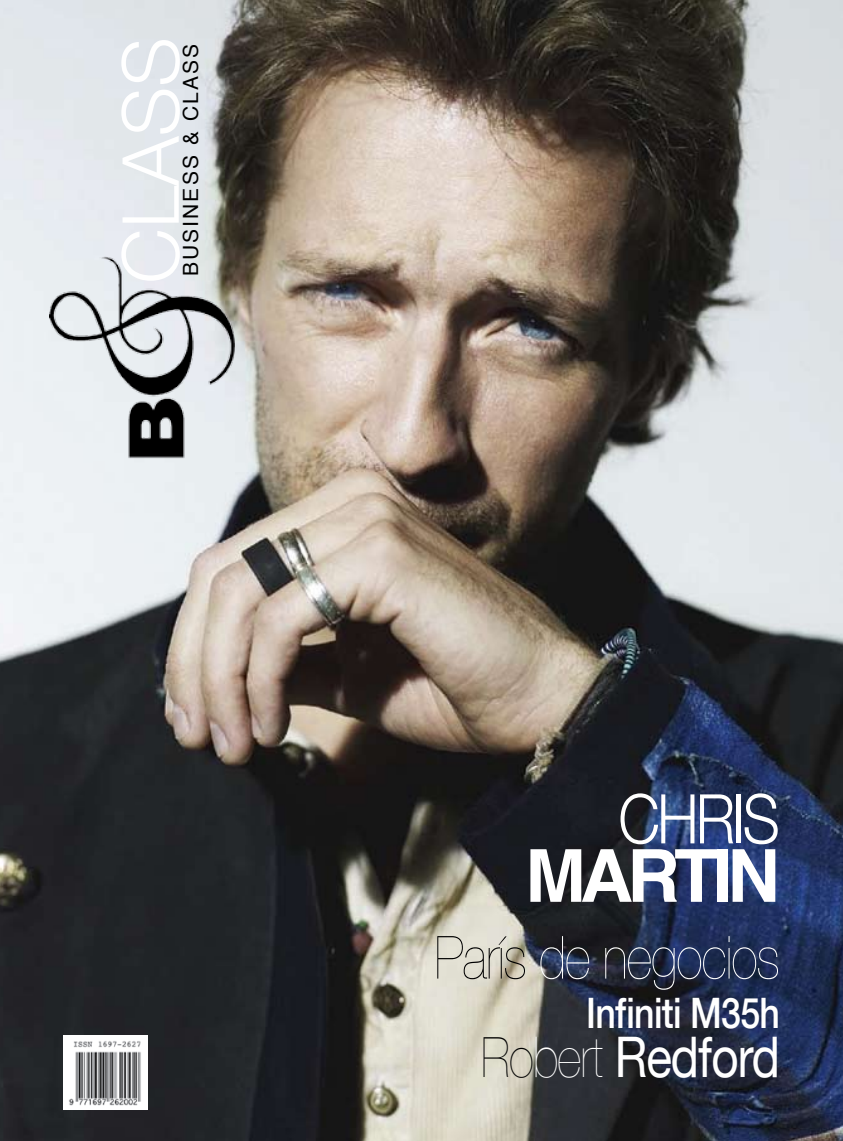
<style>
.page{position:relative;width:843px;height:1141px;background:#fff}
.page>*{position:absolute;margin:0;border:0;box-sizing:border-box;transform-origin:0 0}
.t1{font:300 78.75px "Helvetica Neue";color:#fff}
.t2{font:700 73.15px "Helvetica";letter-spacing:-.08em;color:#fff}
.t3{font:300 68.6px "Helvetica Neue";letter-spacing:-.05em;color:#fff;scale:.86 1}
.t4{font:200 59.5px "Helvetica Neue";letter-spacing:-.02em;color:#fff;scale:.85 1}
.t5{font:56px "Helvetica Neue";letter-spacing:-.02em;color:#fff;scale:.85 1}
.t6{font:500 42px "Helvetica Neue";letter-spacing:-.02em;color:#fff;scale:.85 1}
.t7{font:21px "Helvetica";letter-spacing:.1em;color:#000}
.s1{color:#000}
.s2{font-weight:200;color:#000}
.s3{font-weight:200}
</style>
<div class="page">
<img style="left:0;top:0;width:843px;height:1141px">
<img style="left:49px;top:248px;width:186px;height:214px">
<div style="left:63px;top:1035px;width:85px;height:75px;background:#fff"></div>
<img style="left:69px;top:1041px;width:72px;height:65px">
<p class="t1" style="left:87px;top:284px;width:248px;rotate:-90deg">CLASS</p>
<p class="t7" style="left:175px;top:276px;width:234px;rotate:-90deg">business &amp; class</p>
<p class="t3" style="left:618px;top:764px;width:189px">CHRIS</p>
<p class="t2" style="left:525px;top:817px;width:256px">MARTIN</p>
<p class="t4" style="left:435px;top:911px;width:408px"><span class="s1">París</span> de negocios</p>
<p class="t6" style="left:586px;top:979px;width:230px">Infiniti M35h</p>
<p class="t5" style="left:481px;top:1009px;width:353px"><span class="s2">Ro</span><span class="s3">bert</span> Redford</p>
</div>
